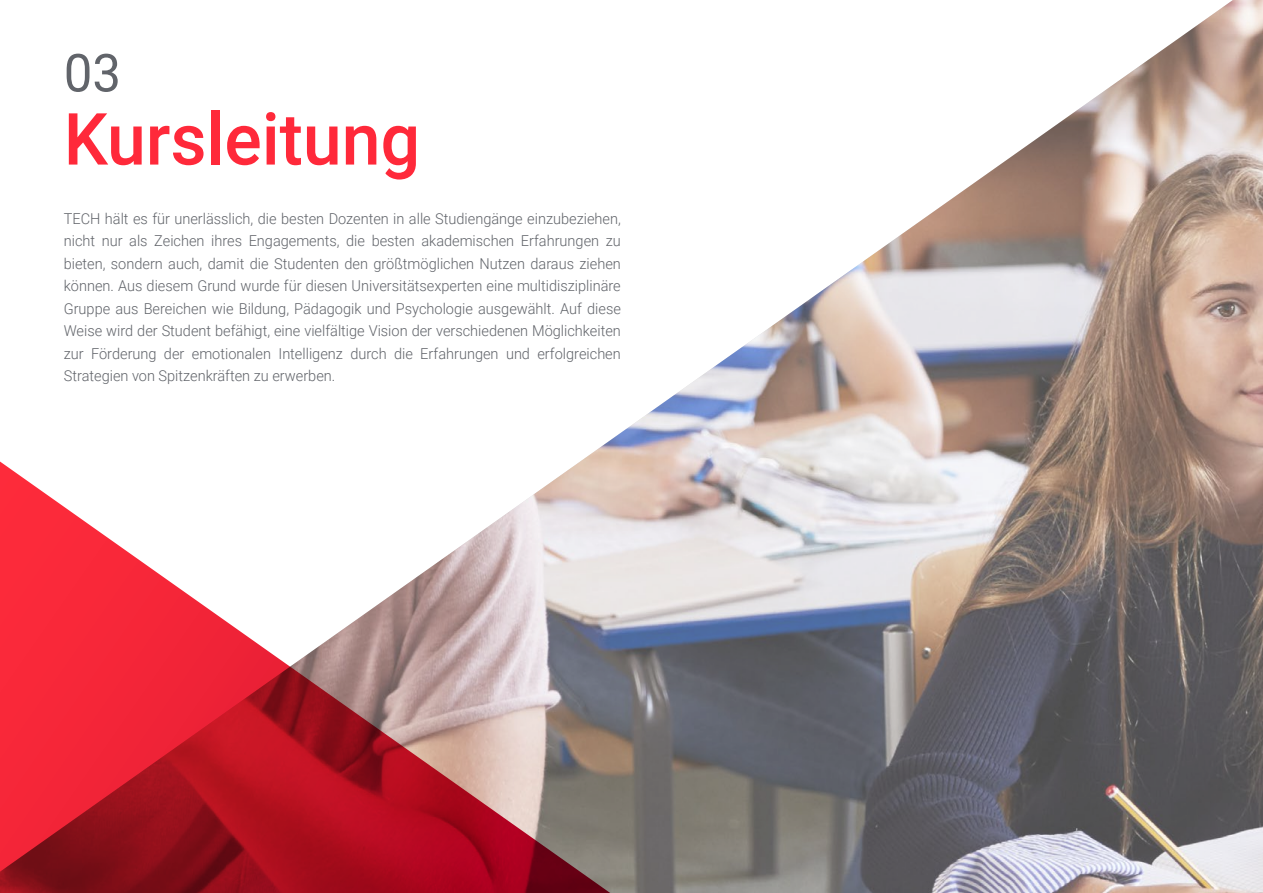
<style>
.page{position:relative;width:1263px;height:893px;background:#fff}
.page>*{position:absolute;margin:0;border:0;box-sizing:border-box;transform-origin:0 0}
.t1{font:500 72px "Roboto";color:#ff293a}
.t2{font:52.5px "Roboto";color:#61646a}
.t3{font:300 15px/22.5px "Roboto";color:#61646a;text-align:justify}
</style>
<div class="page">
<img style="left:602px;top:0;width:661px;height:893px">
<svg style="left:0;top:446px;width:640px;height:447px"></svg>
<h2 class="t2" style="left:64px;top:36px;width:59px">03</h2>
<h1 class="t1" style="left:64px;top:89px;width:358px">Kursleitung</h1>
<p class="t3" style="left:64px;top:207px;width:559px">TECH hält es für unerlässlich, die besten Dozenten in alle Studiengänge einzubeziehen, nicht nur als Zeichen ihres Engagements, die besten akademischen Erfahrungen zu bieten, sondern auch, damit die Studenten den größtmöglichen Nutzen daraus ziehen können. Aus diesem Grund wurde für diesen Universitätsexperten eine multidisziplinäre Gruppe aus Bereichen wie Bildung, Pädagogik und Psychologie ausgewählt. Auf diese Weise wird der Student befähigt, eine vielfältige Vision der verschiedenen Möglichkeiten zur Förderung der emotionalen Intelligenz durch die Erfahrungen und erfolgreichen Strategien von Spitzenkräften zu erwerben.</p>
</div>
